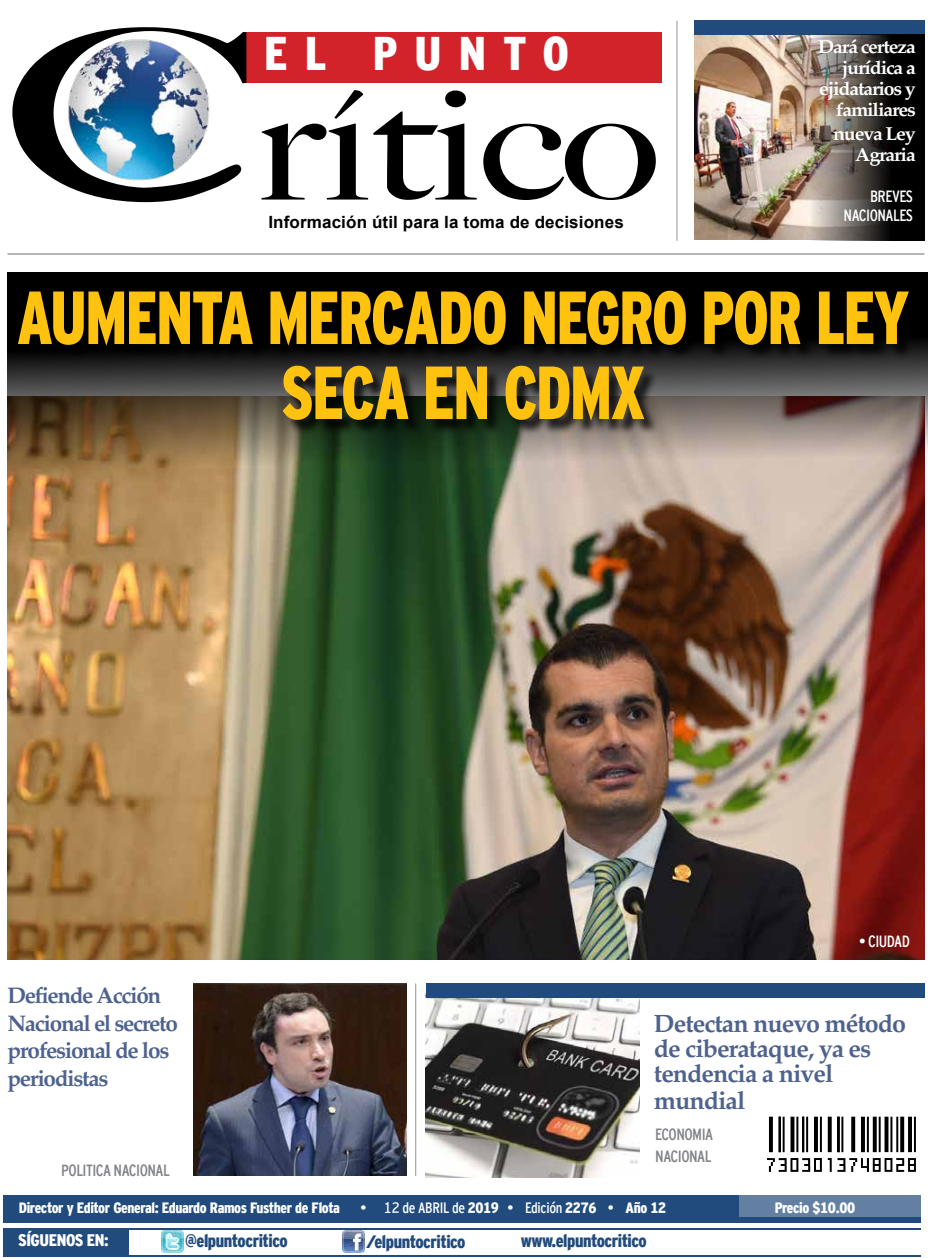
<style>
.page{position:relative;width:932px;height:1258px;background:#fff}
.page>*{position:absolute;margin:0;border:0;box-sizing:border-box;transform-origin:0 0}
.t1{font:900 75px/75px "Interstate Cond Mono";letter-spacing:-.025em;color:#ffc20e;text-align:center;scale:.85 1}
.t2{font:900 47.12px "Interstate Cond Mono";letter-spacing:.36em;color:#fff}
.t3{font:700 25px/25px "Palatino";letter-spacing:-.04em;color:#4e628e}
.t4{font:700 22.5px/27.5px "Palatino";letter-spacing:-.06em;color:#4e628e}
.t5{font:700 18.75px/21.2px "Palatino";letter-spacing:-.055em;color:#fff;text-align:right;scale:1.04 1}
.t6{font:900 18px "Interstate Cond Mono";letter-spacing:-.025em;color:#214b7c}
.t7{font:700 16.88px "Arial";letter-spacing:.005em;color:#000}
.t8{font:900 16.75px "Interstate Cond Mono";letter-spacing:-.025em;color:#fff}
.t9{font:16.25px/22px "Interstate Cond Mono";letter-spacing:-.035em;color:#808285}
.t10{font:16.25px/18.8px "Interstate Cond Mono";letter-spacing:-.035em;color:#fff;text-align:right}
.t11{font:900 15px "Interstate Cond Mono";letter-spacing:-.025em;color:#fff}
.t12{font:15px "Interstate Cond Mono";letter-spacing:-.02em;color:#fff}
.s1{font-weight:900}
.s2{color:#214b7c}
</style>
<div class="page">
<img style="left:7px;top:502px;width:917px;height:457px">
<svg style="left:7px;top:273px;width:920px;height:229px;background:#6e6652"></svg>
<img style="left:695px;top:35px;width:84px;height:204px">
<hr style="left:3px;top:1255px;width:918px;height:2px;background:#214b7c">
<div style="left:4px;top:1195px;width:917px;height:27px;background:#214b7c"></div>
<hr style="left:7px;top:254px;width:917px;height:1px;background:#6d6e71">
<div style="left:3px;top:1229px;width:126px;height:28px;background:#214b7c"></div>
<hr style="left:3px;top:1228px;width:918px;height:1px;background:#214b7c">
<div style="left:739px;top:1195px;width:182px;height:22px;background:#6380a3"></div>
<svg style="left:767px;top:1117px;width:149px;height:55px"></svg>
<div style="left:244px;top:32px;width:418px;height:51px;background:#d2232a"></div>
<img style="left:12px;top:27px;width:234px;height:175px">
<svg style="left:262px;top:90px;width:394px;height:110px"></svg>
<img style="left:162px;top:1231px;width:21px;height:21px">
<img style="left:343px;top:1231px;width:22px;height:22px">
<div style="left:694px;top:20px;width:230px;height:15px;background:#214b7c"></div>
<img style="left:194px;top:983px;width:213px;height:193px">
<img style="left:426px;top:998px;width:213px;height:180px">
<div style="left:426px;top:983px;width:498px;height:15px;background:#214b7c"></div>
<hr style="left:415px;top:983px;width:1px;height:193px;background:#939598">
<hr style="left:677px;top:21px;width:1px;height:220px;background:#939598">
<img style="left:779px;top:35px;width:146px;height:206px">
<div style="left:21px;top:292px;width:903px;height:144px;background:#000;opacity:.75"></div>
<h2 class="t2" style="left:264px;top:27px;width:306px">EL PUNTO</h2>
<p class="t7" style="left:268px;top:211px;width:357px">Información útil para la toma de decisiones</p>
<p class="t5" style="left:818px;top:35px;width:95px">Dará certeza jurídica a ejidatarios y familiares</p>
<p class="t5" style="left:833px;top:123px;width:81px">nueva Ley<br>Agraria</p>
<p class="t10" style="left:844px;top:187px;width:71px">BREVES<br>NACIONALES</p>
<h1 class="t1" style="left:17px;top:280px;width:1052px">AUMENTA MERCADO NEGRO POR LEY<br>SECA EN CDMX</h1>
<h3 class="t4" style="left:8px;top:981px;width:172px">Defiende Acción<br>Nacional el secreto profesional de los periodistas</h3>
<p class="t9" style="left:61px;top:1159px;width:110px">POLITICA NACIONAL</p>
<p class="t10" style="left:859px;top:932px;width:52px">• CIUDAD</p>
<h3 class="t3" style="left:654px;top:1010px;width:254px">Detectan nuevo método de ciberataque, ya es tendencia a nivel</h3>
<h3 class="t3" style="left:654px;top:1087px;width:93px">mundial</h3>
<p class="t9" style="left:655px;top:1123px;width:59px">ECONOMIA<br>NACIONAL</p>
<p class="t11" style="left:19px;top:1200px;width:323px">Director y Editor General: Eduardo Ramos Fusther de Flota</p>
<p class="t12" style="left:360px;top:1199px;width:307px">• 12 de ABRIL de <span class="s1">2019</span> • Edición <span class="s1">2276</span> • <span class="s1">Año 12</span></p>
<p class="t11" style="left:775px;top:1200px;width:82px">Precio $10.00</p>
<p class="t8" style="left:18px;top:1231px;width:96px">SÍGUENOS EN:<span class="s2">:</span></p>
<p class="t6" style="left:185px;top:1231px;width:104px">@elpuntocritico</p>
<p class="t6" style="left:366px;top:1231px;width:101px">/elpuntocritico</p>
<p class="t6" style="left:521px;top:1230px;width:128px">www.elpuntocritico</p>
</div>
